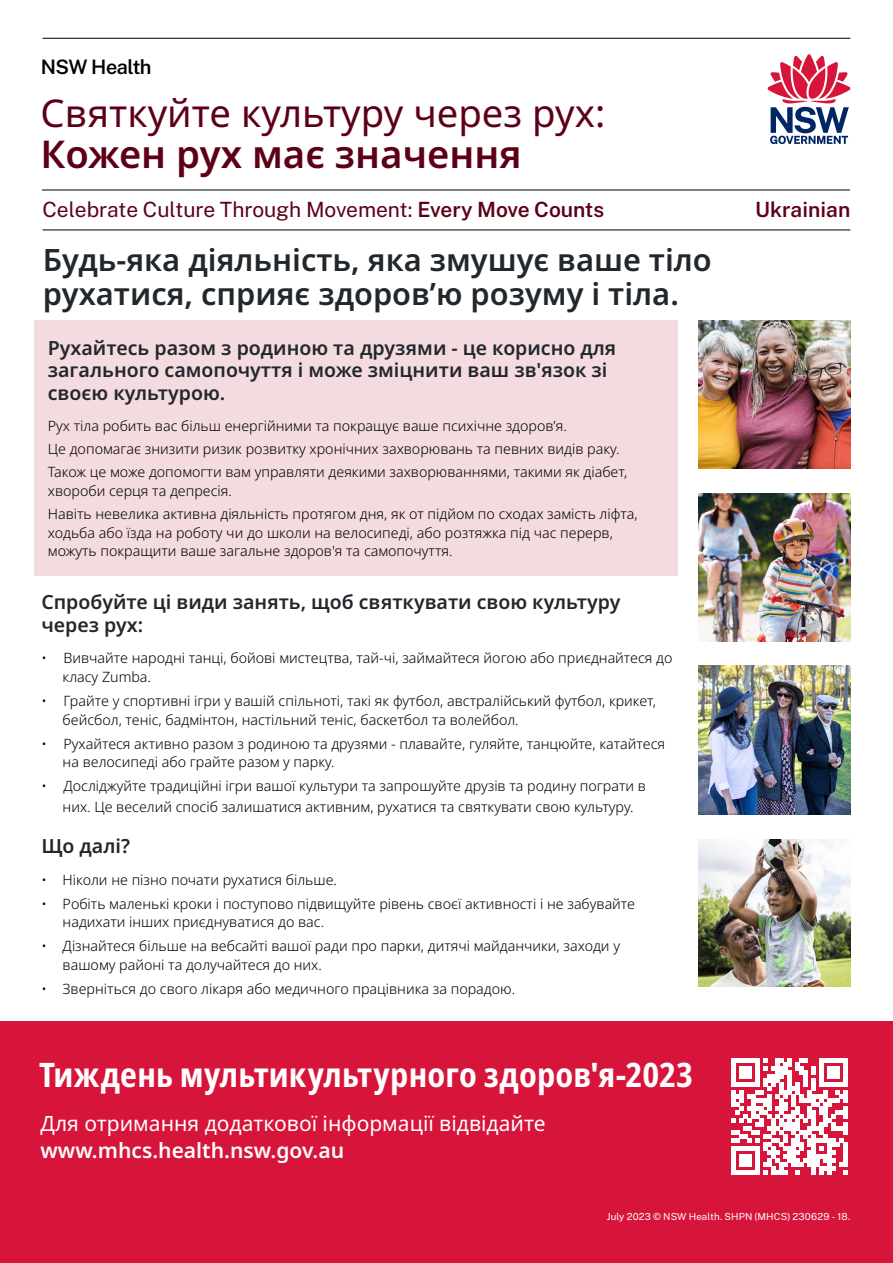
<style>
.page{position:relative;width:893px;height:1263px;background:#fff}
.page>*{position:absolute;margin:0;border:0;box-sizing:border-box;transform-origin:0 0}
.t1{font:38.25px/41.2px "Noto Sans";color:#5d0017}
.Header_White{font:700 condensed 33.75px "Noto Sans";letter-spacing:.005em;color:#fff}
.t2{font:600 30.75px/33.8px "Noto Sans";color:#22272b}
.More_info{font:21px/26.2px "Noto Sans";color:#fff}
.t3{font:21px "Public Sans";color:#5d0017}
.t4{font:600 21px "Public Sans";color:#5d0017}
.t5{font:600 19.95px "Public Sans";letter-spacing:-.03em;color:#000}
.t6{font:600 19.5px/22.5px "Noto Sans";color:#22272b}
.Body{font:300 14.25px/18.8px "Noto Sans";color:#000}
.t7{font:9.75px "Public Sans";letter-spacing:.015em;color:#fff}
.s1{font-weight:600}
</style>
<div class="page">
<div style="left:0;top:1022px;width:893px;height:241px;background:#d7153a"></div>
<hr style="left:43px;top:38px;width:807px;height:1px;background:#000">
<hr style="left:43px;top:230px;width:807px;height:1px;background:#000">
<svg style="left:768px;top:54px;width:82px;height:90px"></svg>
<svg style="left:731px;top:1058px;width:117px;height:117px"></svg>
<div style="left:35px;top:320px;width:643px;height:256px;background:#f3dbe0"></div>
<img style="left:699px;top:839px;width:151px;height:148px">
<img style="left:699px;top:665px;width:151px;height:149px">
<img style="left:699px;top:493px;width:151px;height:148px">
<img style="left:699px;top:320px;width:151px;height:148px">
<hr style="left:42px;top:190px;width:808px;height:1px;background:#000">
<p class="t5" style="left:41px;top:52px;width:112px">NSW Health</p>
<p class="t1" style="left:41px;top:94px;width:566px">Святкуйте культуру через рух:<br><span class="s1">Кожен рух має значення</span></p>
<p class="t3" style="left:43px;top:194px;width:563px">Celebrate Culture Through Movement: <span class="s1">Every Move Counts</span></p>
<p class="t4" style="left:755px;top:194px;width:97px">Ukrainian</p>
<h1 class="t2" style="left:43px;top:244px;width:670px">Будь-яка дiяльнiсть, яка змушує ваше тiло рухатися, сприяє здоров’ю розуму i тiла.</h1>
<h2 class="t6" style="left:48px;top:337px;width:570px">Рухайтесь разом з родиною та друзями - це корисно для загального самопочуття i може змiцнити ваш зв'язок зi своєю культурою.</h2>
<p class="Body" style="left:48px;top:417px;width:520px">Рух тiла робить вас бiльш енергiйними та покращує ваше психiчне здоров’я.</p>
<p class="Body" style="left:48px;top:440px;width:573px">Це допомагає знизити ризик розвитку хронiчних захворювань та певних видiв раку.</p>
<p class="Body" style="left:48px;top:463px;width:581px">Також це може допомогти вам управляти деякими захворюваннями, такими як дiабет, хвороби серця та депресiя.</p>
<p class="Body" style="left:48px;top:505px;width:591px">Навiть невелика активна дiяльнiсть протягом дня, як от пiдйом по сходах замiсть лiфта, ходьба або їзда на роботу чи до школи на велосипедi, або розтяжка пiд час перерв, можуть покращити ваше загальне здоров'я та самопочуття.</p>
<h2 class="t6" style="left:41px;top:592px;width:581px">Спробуйте цi види занять, щоб святкувати свою культуру через рух:</h2>
<p class="Body" style="left:63px;top:649px;width:611px;text-indent:-21px">• Вивчайте народнi танцi, бойовi мистецтва, тай-чi, займайтеся йогою або приєднайтеся до класу Zumba.</p>
<p class="Body" style="left:63px;top:692px;width:595px;text-indent:-21px">• Грайте у спортивнi iгри у вашiй спiльнотi, такi як футбол, австралiйський футбол, крикет, бейсбол, тенiс, бадмiнтон, настiльний тенiс, баскетбол та волейбол.</p>
<p class="Body" style="left:63px;top:734px;width:604px;text-indent:-21px">• Рухайтеся активно разом з родиною та друзями - плавайте, гуляйте, танцюйте, катайтеся на велосипедi або грайте разом у парку.</p>
<p class="Body" style="left:63px;top:776px;width:585px;line-height:20.2px;text-indent:-21px">• Дослiджуйте традицiйнi iгри вашої культури та запрошуйте друзiв та родину пограти в них. Це веселий спосiб залишатися активним, рухатися та святкувати свою культуру.</p>
<h2 class="t6" style="left:41px;top:835px;width:90px">Що далi?</h2>
<p class="Body" style="left:41px;top:870px;width:297px">• Нiколи не пiзно почати рухатися бiльше.</p>
<p class="Body" style="left:63px;top:894px;width:574px;text-indent:-21px">• Робiть маленькi кроки i поступово пiдвищуйте рiвень своєї активностi i не забувайте надихати iнших приєднуватися до вас.</p>
<p class="Body" style="left:63px;top:937px;width:559px;text-indent:-21px">• Дiзнайтеся бiльше на вебсайтi вашої ради про парки, дитячi майданчики, заходи у вашому районi та долучайтеся до них.</p>
<p class="Body" style="left:41px;top:979px;width:475px">• Звернiться до свого лiкаря або медичного працiвника за порадою.</p>
<p class="Header_White" style="left:39px;top:1050px;width:655px">Тиждень мультикультурного здоров'я-2023</p>
<p class="More_info" style="left:41px;top:1111px;width:507px">Для отримання додаткової iнформацiї вiдвiдайте <span class="s1">www.mhcs.health.nsw.gov.au</span></p>
<p class="t7" style="left:607px;top:1210px;width:245px">July 2023 © NSW Health. SHPN (MHCS) 230629 - 18.</p>
</div>
